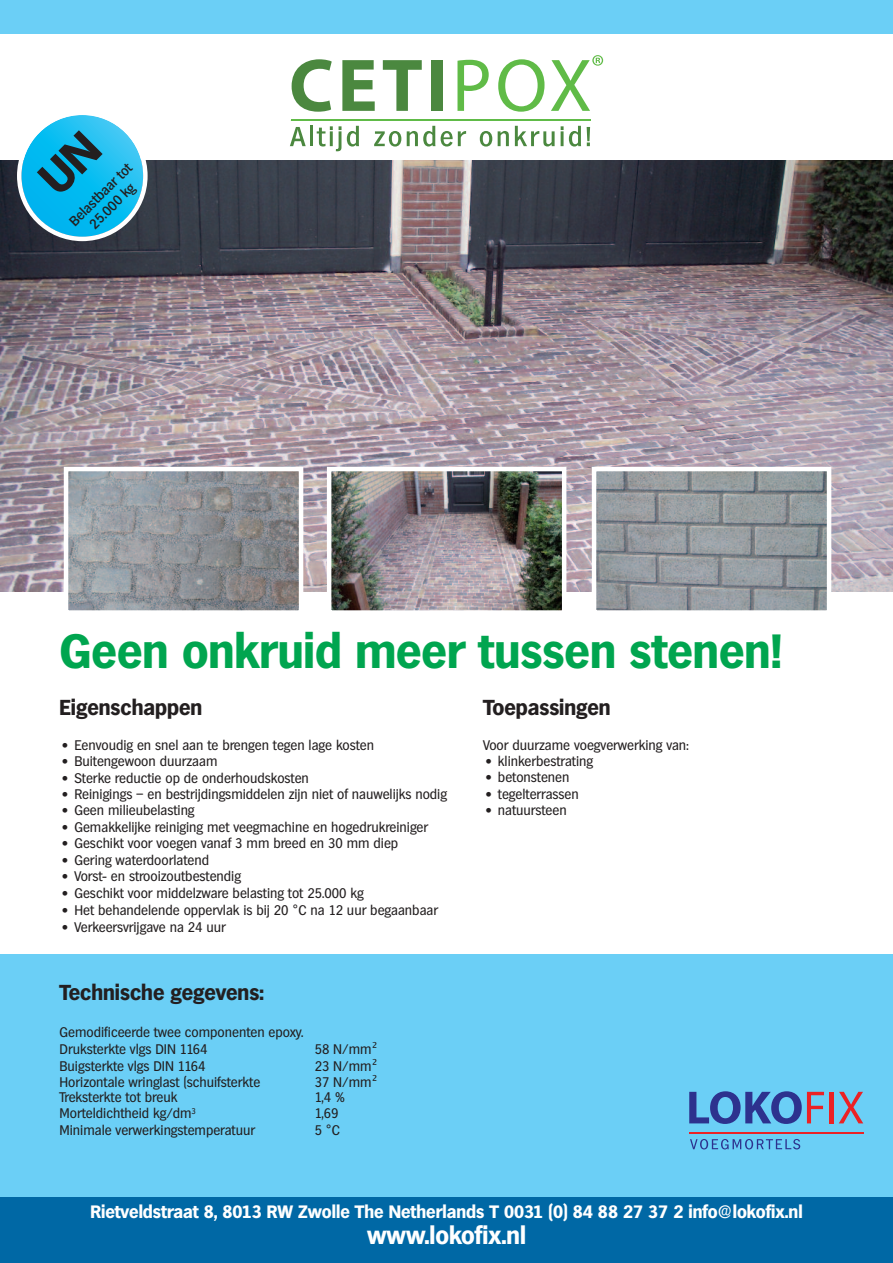
<style>
.page{position:relative;width:893px;height:1263px;background:#fff}
.page>*{position:absolute;margin:0;border:0;box-sizing:border-box;transform-origin:0 0}
.t1{font:700 46.5px "Hamburg";color:#00a54f}
.t2{font:700 24px "Hamburg";color:#fff}
.t3{font:700 21px "Hamburg";color:#231f20}
.t4{font:700 17.4px "Hamburg";color:#fff}
.t5{font:13.5px/17.1px "Hamburg";color:#231f20}
.t6{font:500 13.5px/16.2px "Hamburg";color:#231f20;text-align:center}
.s1{font-family:"Cooper Black Std";font-style:italic}
.s2{font-family:"Lucida Grande"}
</style>
<div class="page">
<div style="left:0;top:954px;width:893px;height:258px;background:#6bcff6"></div>
<svg style="left:290px;top:127px;width:16px;height:19px"></svg>
<hr style="left:310px;top:126px;width:3px;height:20px;background:#4b883f">
<svg style="left:317px;top:126px;width:42px;height:25px"></svg>
<svg style="left:374px;top:131px;width:27px;height:16px"></svg>
<svg style="left:407px;top:126px;width:28px;height:21px"></svg>
<svg style="left:441px;top:131px;width:25px;height:16px"></svg>
<svg style="left:480px;top:131px;width:12px;height:16px"></svg>
<svg style="left:498px;top:131px;width:11px;height:15px"></svg>
<svg style="left:515px;top:126px;width:40px;height:20px"></svg>
<svg style="left:561px;top:126px;width:20px;height:21px"></svg>
<svg style="left:587px;top:127px;width:3px;height:19px"></svg>
<hr style="left:291px;top:120px;width:299px;height:1px;background:#60bb47">
<svg style="left:292px;top:59px;width:40px;height:53px"></svg>
<svg style="left:342px;top:60px;width:33px;height:51px"></svg>
<svg style="left:383px;top:60px;width:39px;height:51px"></svg>
<div style="left:432px;top:60px;width:11px;height:51px;background:#4b883f"></div>
<svg style="left:457px;top:60px;width:32px;height:51px"></svg>
<svg style="left:498px;top:59px;width:46px;height:53px"></svg>
<svg style="left:551px;top:55px;width:52px;height:56px"></svg>
<div style="left:0;top:0;width:893px;height:34px;background:#6bcff6"></div>
<img style="left:0;top:160px;width:893px;height:431px">
<div style="left:0;top:1197px;width:893px;height:66px;background:#0068a5"></div>
<img style="left:69px;top:472px;width:229px;height:138px">
<div style="left:64px;top:467px;width:239px;height:148px;border:4px solid #fff"></div>
<img style="left:332px;top:472px;width:229px;height:138px">
<div style="left:327px;top:467px;width:239px;height:148px;border:4px solid #fff"></div>
<img style="left:597px;top:472px;width:229px;height:138px">
<div style="left:592px;top:467px;width:239px;height:148px;border:4px solid #fff"></div>
<hr style="left:689px;top:1132px;width:175px;height:1px;background:#eb2225">
<svg style="left:690px;top:1139px;width:110px;height:10px"></svg>
<svg style="left:689px;top:1091px;width:135px;height:33px"></svg>
<hr style="left:830px;top:1092px;width:4px;height:31px;background:#eb2225">
<svg style="left:839px;top:1092px;width:24px;height:31px"></svg>
<svg style="left:17px;top:115px;width:131px;height:126px"></svg>
<p class="t6" style="left:66px;top:218px;width:84px;rotate:-45deg">Belastbaar tot<br>25.000 kg</p>
<h1 class="t1" style="left:60px;top:625px;width:724px">Geen onkruid meer tussen stenen!</h1>
<h3 class="t3" style="left:60px;top:695px;width:144px">Eigenschappen</h3>
<p class="t5" style="left:60px;top:736px;width:316px"><span class="s1">•</span> Eenvoudig en snel aan te brengen tegen lage kosten</p>
<p class="t5" style="left:60px;top:753px;width:159px"><span class="s1">•</span> Buitengewoon duurzaam</p>
<p class="t5" style="left:60px;top:769px;width:251px"><span class="s1">•</span> Sterke reductie op de onderhoudskosten</p>
<p class="t5" style="left:60px;top:786px;width:389px"><span class="s1">•</span> Reinigings – en bestrijdingsmiddelen zijn niet of nauwelijks nodig</p>
<p class="t5" style="left:60px;top:802px;width:137px"><span class="s1">•</span> Geen milieubelasting</p>
<p class="t5" style="left:60px;top:819px;width:370px"><span class="s1">•</span> Gemakkelijke reiniging met veegmachine en hogedrukreiniger</p>
<p class="t5" style="left:60px;top:835px;width:340px"><span class="s1">•</span> Geschikt voor voegen vanaf 3 mm breed en 30 mm diep</p>
<p class="t5" style="left:60px;top:852px;width:151px"><span class="s1">•</span> Gering waterdoorlatend</p>
<p class="t5" style="left:60px;top:868px;width:183px"><span class="s1">•</span> Vorst- en strooizoutbestendig</p>
<p class="t5" style="left:60px;top:884px;width:306px"><span class="s1">•</span> Geschikt voor middelzware belasting tot 25.000 kg</p>
<p class="t5" style="left:60px;top:902px;width:380px"><span class="s1">•</span> Het behandelende oppervlak is bij 20 <span class="s2">°</span>C na 12 uur begaanbaar</p>
<p class="t5" style="left:60px;top:918px;width:168px"><span class="s1">•</span> Verkeersvrijgave na 24 uur</p>
<h3 class="t3" style="left:60px;top:980px;width:206px">Technische gegevens:</h3>
<p class="t5" style="left:60px;top:1024px;width:245px">Gemodificeerde twee componenten epoxy.<br>Druksterkte vlgs DIN 1164</p>
<p class="t5" style="left:315px;top:1041px;width:64px">58 N/mm<span class="s2">²</span></p>
<p class="t5" style="left:60px;top:1057px;width:147px">Buigsterkte vlgs DIN 1164</p>
<p class="t5" style="left:315px;top:1057px;width:64px">23 N/mm<span class="s2">²</span></p>
<p class="t5" style="left:60px;top:1073px;width:202px">Horizontale wringlast (schuifsterkte</p>
<p class="t5" style="left:315px;top:1073px;width:64px">37 N/mm<span class="s2">²</span></p>
<p class="t5" style="left:60px;top:1089px;width:119px">Treksterkte tot breuk</p>
<p class="t5" style="left:315px;top:1089px;width:32px">1,4 %</p>
<p class="t5" style="left:60px;top:1105px;width:138px">Morteldichtheid kg/dm<sup>3</sup></p>
<p class="t5" style="left:315px;top:1105px;width:25px">1,69</p>
<p class="t5" style="left:60px;top:1122px;width:197px">Minimale verwerkingstemperatuur</p>
<p class="t5" style="left:315px;top:1122px;width:27px">5 <span class="s2">°</span>C</p>
<h3 class="t3" style="left:483px;top:695px;width:129px">Toepassingen</h3>
<p class="t5" style="left:483px;top:736px;width:207px">Voor duurzame voegverwerking van:</p>
<p class="t5" style="left:483px;top:753px;width:112px"><span class="s1">•</span> klinkerbestrating</p>
<p class="t5" style="left:483px;top:769px;width:88px"><span class="s1">•</span> betonstenen</p>
<p class="t5" style="left:483px;top:785px;width:97px"><span class="s1">•</span> tegelterrassen</p>
<p class="t5" style="left:483px;top:802px;width:85px"><span class="s1">•</span> natuursteen</p>
<p class="t4" style="left:90px;top:1202px;width:714px">Rietveldstraat 8, 8013 RW Zwolle The Netherlands T 0031 (0) 84 88 27 37 2 info@lokofix.nl</p>
<h2 class="t2" style="left:367px;top:1221px;width:160px">www.lokofix.nl</h2>
</div>
